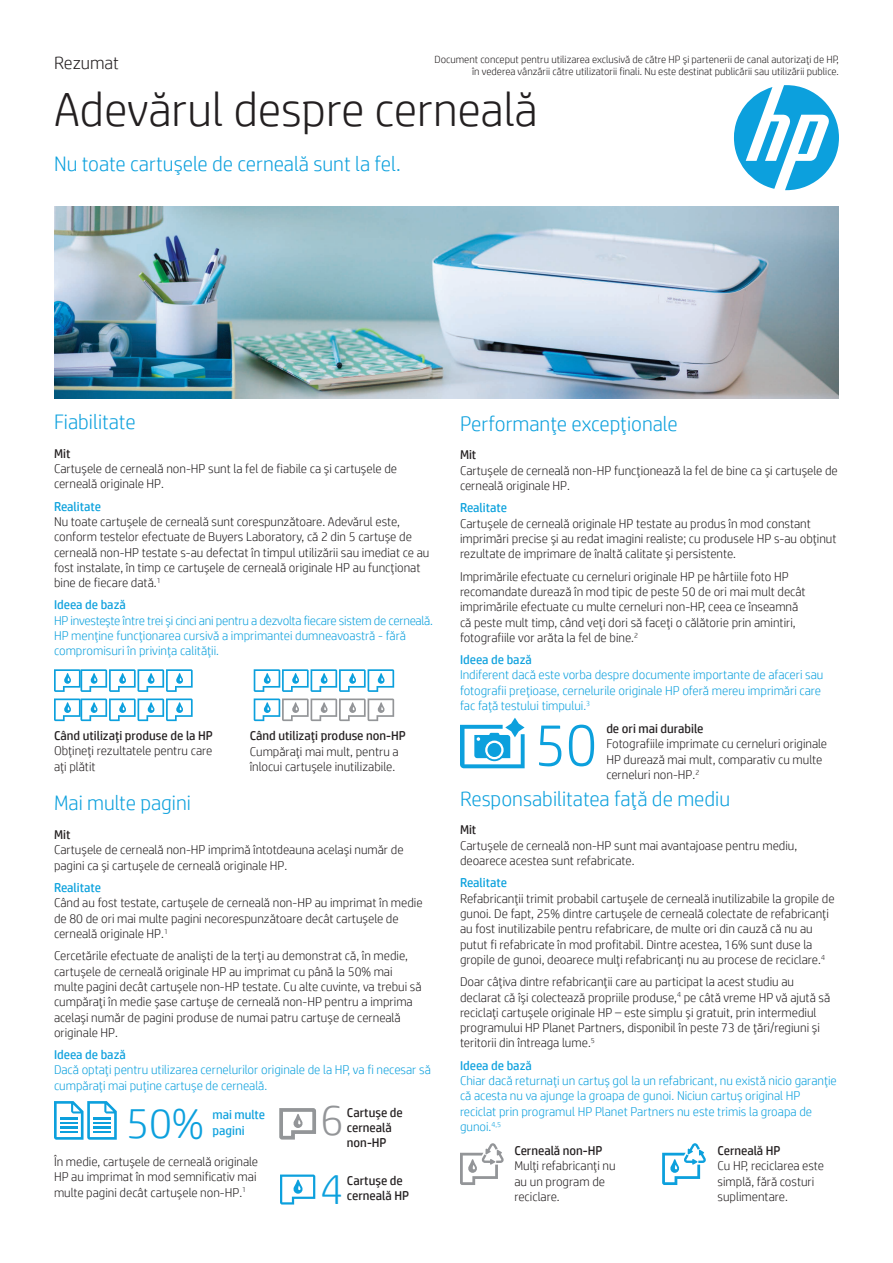
<style>
.page{position:relative;width:893px;height:1263px;background:#fff}
.page>*{position:absolute;margin:0;border:0;box-sizing:border-box;transform-origin:0 0}
.t1{font:300 59.55px "HP Simplified";color:#0ca0dd}
.t2{font:300 48px "HP Simplified";color:#231f20}
.t3{font:300 42.75px "HP Simplified";color:#0ca0dd}
.t4{font:300 42.75px "HP Simplified";color:#939598}
.t5{font:300 21px "HP Simplified";color:#0ca0dd}
.t6{font:300 18px "HP Simplified";letter-spacing:-.005em;color:#231f20}
.t7{font:300 12.75px/15.3px "HP Simplified";color:#231f20}
.t8{font:300 12.75px/15.3px "HP Simplified";color:#0ca0dd}
.t9{font:12.75px/15.3px "HP Simplified";color:#231f20}
.t10{font:12.75px/15.3px "HP Simplified";color:#0ca0dd}
.t11{font:12.75px "HP Simplified";color:#08a0dc}
.t12{font:300 10.5px/12.6px "HP Simplified";color:#231f20;text-align:right}
.t13{font:300 7.5px "HP Simplified";color:#0ca0dd}
.t14{font:300 7.5px "HP Simplified";color:#231f20}
</style>
<div class="page">
<img style="left:54px;top:206px;width:785px;height:193px">
<svg style="left:734px;top:85px;width:105px;height:105px"></svg>
<svg style="left:54px;top:669px;width:139px;height:23px"></svg>
<svg style="left:254px;top:669px;width:140px;height:23px"></svg>
<svg style="left:54px;top:698px;width:139px;height:23px"></svg>
<svg style="left:254px;top:698px;width:140px;height:23px"></svg>
<svg style="left:280px;top:1174px;width:35px;height:30px"></svg>
<svg style="left:279px;top:1108px;width:37px;height:32px"></svg>
<svg style="left:460px;top:718px;width:65px;height:50px"></svg>
<svg style="left:460px;top:1143px;width:44px;height:42px"></svg>
<svg style="left:662px;top:1143px;width:44px;height:42px"></svg>
<svg style="left:54px;top:1101px;width:63px;height:39px"></svg>
<p class="t12" style="left:434px;top:52px;width:406px">Document conceput pentru utilizarea exclusivă de către HP şi partenerii de canal autorizaţi de HP, în vederea vânzării către utilizatorii finali. Nu este destinat publicării sau utilizării publice.</p>
<h3 class="t6" style="left:54px;top:51px;width:66px">Rezumat</h3>
<h2 class="t2" style="left:54px;top:78px;width:485px">Adevărul despre cerneală</h2>
<h3 class="t5" style="left:54px;top:150px;width:348px">Nu toate cartuşele de cerneală sunt la fel.</h3>
<h3 class="t5" style="left:54px;top:408px;width:83px">Fiabilitate</h3>
<p class="t9" style="left:54px;top:445px;width:18px">Mit</p>
<p class="t7" style="left:54px;top:461px;width:345px">Cartuşele de cerneală non-HP sunt la fel de fiabile ca şi cartuşele de cerneală originale HP.</p>
<p class="t11" style="left:54px;top:498px;width:49px">Realitate</p>
<p class="t7" style="left:54px;top:513px;width:377px">Nu toate cartuşele de cerneală sunt corespunzătoare. Adevărul este, conform testelor efectuate de Buyers Laboratory, că 2 din 5 cartuşe de cerneală non-HP testate s-au defectat în timpul utilizării sau imediat ce au fost instalate, în timp ce cartuşele de cerneală originale HP au funcţionat bine de fiecare dată.<sup>1</sup></p>
<p class="t10" style="left:54px;top:597px;width:73px">Ideea de bază</p>
<p class="t8" style="left:54px;top:612px;width:380px">HP investeşte între trei şi cinci ani pentru a dezvolta fiecare sistem de cerneală.<br>HP menţine funcţionarea cursivă a imprimantei dumneavoastră - fără compromisuri în privinţa calităţii.</p>
<p class="t9" style="left:54px;top:728px;width:160px">Când utilizaţi produse de la HP</p>
<p class="t7" style="left:54px;top:743px;width:160px">Obţineţi rezultatele pentru care aţi plătit</p>
<p class="t9" style="left:250px;top:728px;width:158px">Când utilizaţi produse non-HP</p>
<p class="t7" style="left:250px;top:743px;width:151px">Cumpăraţi mai mult, pentru a înlocui cartuşele inutilizabile.</p>
<h3 class="t5" style="left:54px;top:789px;width:138px">Mai multe pagini</h3>
<p class="t9" style="left:54px;top:827px;width:18px">Mit</p>
<p class="t7" style="left:54px;top:842px;width:351px">Cartuşele de cerneală non-HP imprimă întotdeauna acelaşi număr de pagini ca şi cartuşele de cerneală originale HP.</p>
<p class="t11" style="left:54px;top:879px;width:49px">Realitate</p>
<p class="t7" style="left:54px;top:895px;width:370px">Când au fost testate, cartuşele de cerneală non-HP au imprimat în medie de 80 de ori mai multe pagini necorespunzătoare decât cartuşele de cerneală originale HP.<sup>1</sup></p>
<p class="t7" style="left:54px;top:948px;width:369px">Cercetările efectuate de analişti de la terţi au demonstrat că, în medie, cartuşele de cerneală originale HP au imprimat cu până la 50% mai multe pagini decât cartuşele non-HP testate. Cu alte cuvinte, va trebui să cumpăraţi în medie şase cartuşe de cerneală non-HP pentru a imprima acelaşi număr de pagini produse de numai patru cartuşe de cerneală originale HP.</p>
<p class="t10" style="left:54px;top:1047px;width:73px">Ideea de bază</p>
<p class="t8" style="left:54px;top:1062px;width:378px">Dacă optaţi pentru utilizarea cernelurilor originale de la HP, va fi necesar să cumpăraţi mai puţine cartuşe de cerneală.</p>
<h3 class="t3" style="left:126px;top:1095px;width:80px">50%</h3>
<p class="t10" style="left:213px;top:1107px;width:54px">mai multe pagini</p>
<p class="t7" style="left:54px;top:1153px;width:206px">În medie, cartuşele de cerneală originale<br>HP au imprimat în mod semnificativ mai multe pagini decât cartuşele non-HP.<sup>1</sup></p>
<h3 class="t4" style="left:321px;top:1092px;width:24px">6</h3>
<p class="t9" style="left:347px;top:1104px;width:57px">Cartuşe de cerneală non-HP</p>
<h3 class="t3" style="left:321px;top:1161px;width:24px">4</h3>
<p class="t9" style="left:347px;top:1173px;width:64px">Cartuşe de cerneală HP</p>
<h3 class="t5" style="left:460px;top:410px;width:219px">Performanţe excepţionale</h3>
<p class="t9" style="left:460px;top:447px;width:18px">Mit</p>
<p class="t7" style="left:460px;top:462px;width:379px">Cartuşele de cerneală non-HP funcţionează la fel de bine ca şi cartuşele de cerneală originale HP.</p>
<p class="t11" style="left:460px;top:500px;width:49px">Realitate</p>
<p class="t7" style="left:460px;top:515px;width:378px">Cartuşele de cerneală originale HP testate au produs în mod constant imprimări precise şi au redat imagini realiste; cu produsele HP s-au obţinut rezultate de imprimare de înaltă calitate şi persistente.</p>
<p class="t7" style="left:460px;top:568px;width:347px">Imprimările efectuate cu cerneluri originale HP pe hârtiile foto HP recomandate durează în mod tipic de peste 50 de ori mai mult decât imprimările efectuate cu multe cerneluri non-HP, ceea ce înseamnă că peste mult timp, când veţi dori să faceţi o călătorie prin amintiri, fotografiile vor arăta la fel de bine.<sup>2</sup></p>
<p class="t10" style="left:460px;top:652px;width:73px">Ideea de bază</p>
<p class="t8" style="left:460px;top:667px;width:365px">Indiferent dacă este vorba despre documente importante de afaceri sau fotografii preţioase, cernelurile originale HP oferă mereu imprimări care fac faţă testului timpului.<sup>3</sup></p>
<h1 class="t1" style="left:535px;top:706px;width:64px">50</h1>
<p class="t9" style="left:606px;top:721px;width:99px">de ori mai durabile</p>
<p class="t7" style="left:606px;top:736px;width:222px">Fotografiile imprimate cu cerneluri originale<br>HP durează mai mult, comparativ cu multe cerneluri non-HP.</p>
<p class="t14" style="left:695px;top:767px;width:5px">2</p>
<h3 class="t5" style="left:460px;top:785px;width:272px">Responsabilitatea faţă de mediu</h3>
<p class="t9" style="left:460px;top:822px;width:18px">Mit</p>
<p class="t7" style="left:460px;top:837px;width:339px">Cartuşele de cerneală non-HP sunt mai avantajoase pentru mediu, deoarece acestea sunt refabricate.</p>
<p class="t11" style="left:460px;top:875px;width:49px">Realitate</p>
<p class="t7" style="left:460px;top:890px;width:376px">Refabricanţii trimit probabil cartuşele de cerneală inutilizabile la gropile de gunoi. De fapt, 25% dintre cartuşele de cerneală colectate de refabricanţi au fost inutilizabile pentru refabricare, de multe ori din cauză că nu au putut fi refabricate în mod profitabil. Dintre acestea, 16% sunt duse la gropile de gunoi, deoarece mulţi refabricanţi nu au procese de reciclare.<sup>4</sup></p>
<p class="t7" style="left:460px;top:974px;width:372px">Doar câţiva dintre refabricanţii care au participat la acest studiu au declarat că îşi colectează propriile produse,<sup>4</sup> pe câtă vreme HP vă ajută să reciclaţi cartuşele originale HP – este simplu şi gratuit, prin intermediul programului HP Planet Partners, disponibil în peste 73 de ţări/regiuni şi teritorii din întreaga lume.<sup>5</sup></p>
<p class="t10" style="left:460px;top:1057px;width:73px">Ideea de bază</p>
<p class="t8" style="left:460px;top:1072px;width:378px">Chiar dacă returnaţi un cartuş gol la un refabricant, nu există nicio garanţie că acesta nu va ajunge la groapa de gunoi. Niciun cartuş original HP reciclat prin programul HP Planet Partners nu este trimis la groapa de gunoi.</p>
<p class="t13" style="left:491px;top:1119px;width:11px">4,5</p>
<p class="t9" style="left:514px;top:1143px;width:90px">Cerneală non-HP</p>
<p class="t7" style="left:514px;top:1158px;width:103px">Mulţi refabricanţi nu au un program de reciclare.</p>
<p class="t9" style="left:717px;top:1143px;width:65px">Cerneală HP</p>
<p class="t7" style="left:717px;top:1158px;width:108px">Cu HP, reciclarea este simplă, fără costuri suplimentare.</p>
</div>
